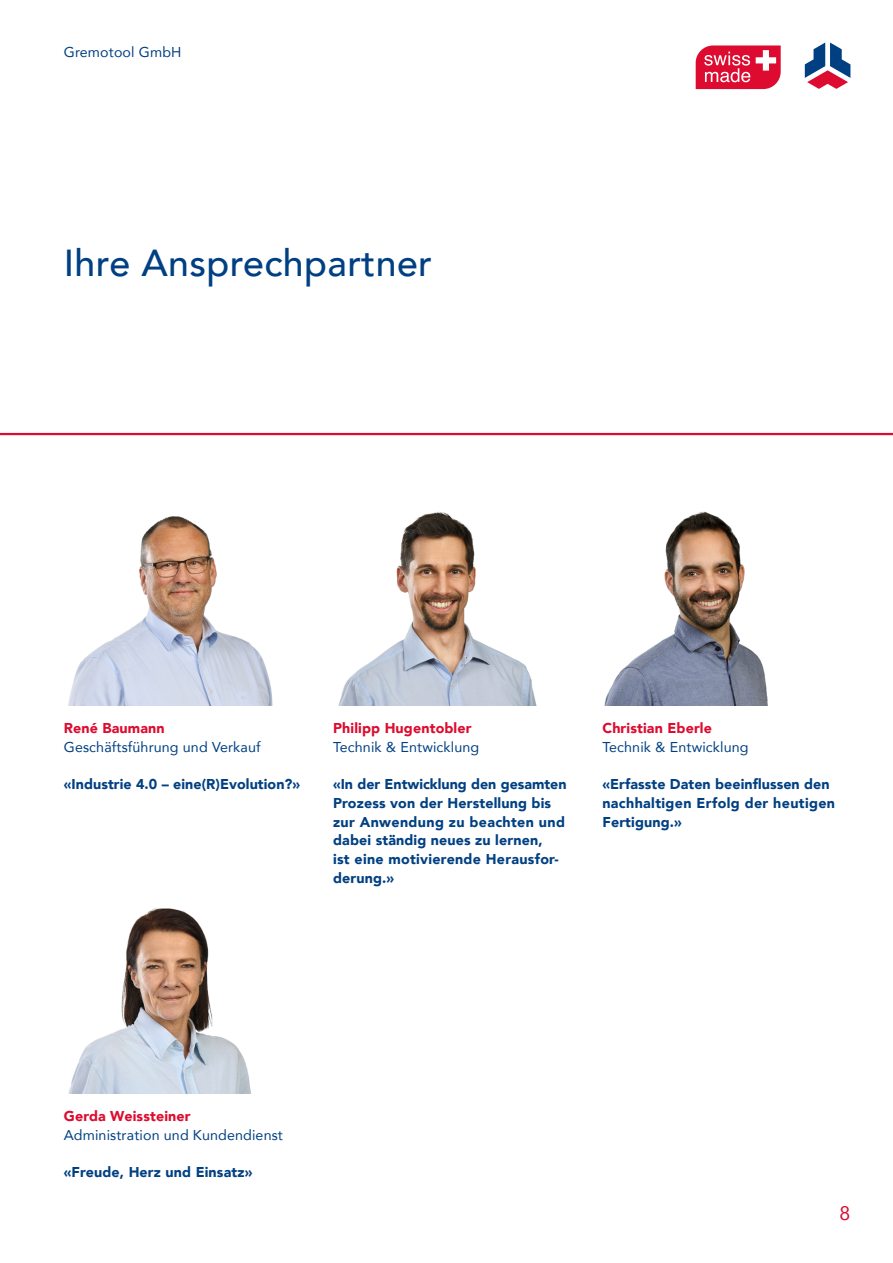
<style>
.page{position:relative;width:893px;height:1263px;background:#fff}
.page>*{position:absolute;margin:0;border:0;box-sizing:border-box;transform-origin:0 0}
.t1{font:500 37.5px "Avenir";letter-spacing:.01em;color:#004082}
.t2{font:19.5px "Avenir";color:#dd0b2f}
.t3{font:900 14.25px/18.8px "Avenir";letter-spacing:.01em;color:#004082}
.t4{font:14.25px "Avenir";letter-spacing:.01em;color:#004082}
.t5{font:900 14.25px "Avenir";letter-spacing:.01em;color:#dd0b2f}
</style>
<div class="page">
<hr style="left:0;top:433px;width:893px;height:2px;background:#dd0b2f">
<img style="left:68px;top:516px;width:205px;height:189px">
<img style="left:68px;top:908px;width:183px;height:185px">
<img style="left:339px;top:512px;width:198px;height:193px">
<img style="left:604px;top:511px;width:164px;height:194px">
<svg style="left:805px;top:43px;width:45px;height:46px"></svg>
<svg style="left:696px;top:45px;width:85px;height:44px"></svg>
<p class="t4" style="left:64px;top:40px;width:119px">Gremotool GmbH</p>
<h1 class="t1" style="left:64px;top:230px;width:370px">Ihre Ansprechpartner</h1>
<p class="t5" style="left:64px;top:716px;width:103px">René Baumann</p>
<p class="t4" style="left:64px;top:735px;width:198px">Geschäftsführung und Verkauf</p>
<p class="t3" style="left:64px;top:774px;width:238px">«Industrie 4.0 – eine(R)Evolution?»</p>
<p class="t5" style="left:333px;top:716px;width:140px">Philipp Hugentobler</p>
<p class="t4" style="left:333px;top:735px;width:148px">Technik &amp; Entwicklung</p>
<p class="t3" style="left:333px;top:774px;width:235px">«In der Entwicklung den gesamten<br>Prozess von der Herstellung bis zur Anwendung zu beachten und dabei ständig neues zu lernen,<br>ist eine motivierende Herausfor&shy;derung.»</p>
<p class="t5" style="left:602px;top:716px;width:111px">Christian Eberle</p>
<p class="t4" style="left:602px;top:735px;width:148px">Technik &amp; Entwicklung</p>
<p class="t3" style="left:602px;top:774px;width:234px">«Erfasste Daten beeinflussen den nachhaltigen Erfolg der heutigen<br>Fertigung.»</p>
<p class="t5" style="left:64px;top:1104px;width:128px">Gerda Weissteiner</p>
<p class="t4" style="left:64px;top:1123px;width:221px">Administration und Kundendienst</p>
<p class="t3" style="left:64px;top:1162px;width:190px">«Freude, Herz und Einsatz»</p>
<h2 class="t2" style="left:840px;top:1198px;width:12px">8</h2>
</div>
